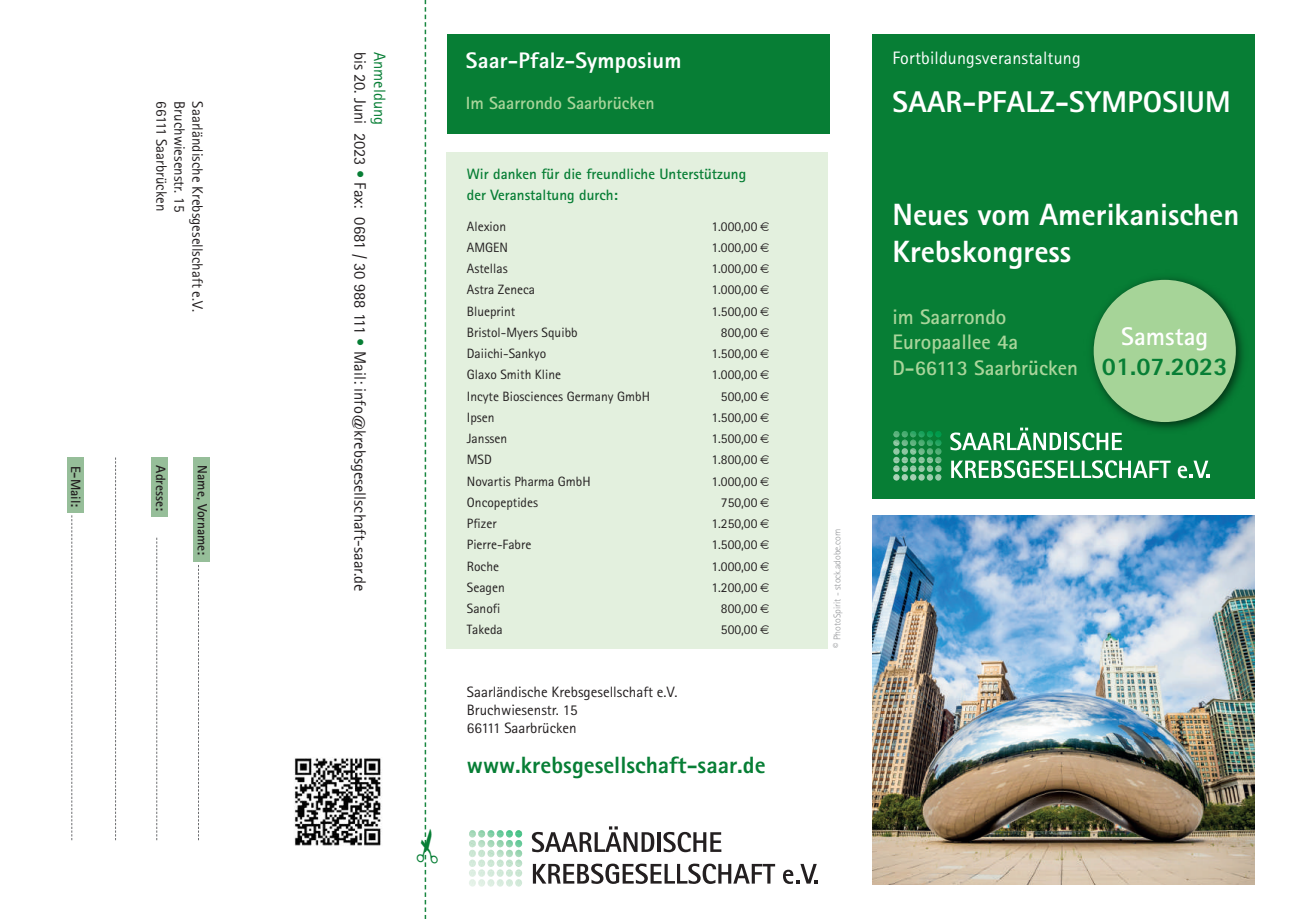
<style>
.page{position:relative;width:1289px;height:919px;background:#fff}
.page>*{position:absolute;margin:0;border:0;box-sizing:border-box;transform-origin:0 0}
.t1{font:800 30.75px/36.9px "Rotis Sans Serif";color:#fff}
.t2{font:800 30px "Rotis Sans Serif";letter-spacing:.01em;color:#fff}
.t3{font:800 25.5px "Rotis Sans Serif";color:#077e35}
.t4{font:700 25.5px "Rotis Sans Serif";color:#fff}
.t5{font:800 23.55px "Rotis Sans Serif";color:#077e35}
.t6{font:800 22.5px "Rotis Sans Serif";letter-spacing:.01em;color:#fff}
.t7{font:700 21px/25.2px "Rotis Sans Serif";color:#aad59b}
.t8{font:18px "Rotis Sans Serif";letter-spacing:.01em;color:#fff}
.t9{font:700 17.7px "Rotis Sans Serif";color:#aad59b}
.t10{font:16.5px "Rotis Sans Serif";color:#231f20}
.t11{font:16.5px "Rotis Sans Serif";color:#077e35}
.t12{font:15px/18px "Rotis Sans Serif";color:#231f20}
.t13{font:700 15px/21.1px "Rotis Sans Serif";color:#077e35}
.t14{font:13.5px "Rotis Sans Serif";color:#231f20}
.t15{font:700 13.5px "Rotis Sans Serif";color:#231f20}
.t16{font:300 9.75px "Rotis Sans Serif";color:#939598}
.s1{color:#077e35}
.s2{font-size:10.5px}
</style>
<div class="page">
<div style="left:446px;top:34px;width:383px;height:99px;background:#077e35"></div>
<div style="left:446px;top:152px;width:382px;height:496px;background:#e3f0de"></div>
<div style="left:151px;top:457px;width:17px;height:59px;background:#96be99"></div>
<div style="left:193px;top:457px;width:17px;height:104px;background:#96be99"></div>
<div style="left:67px;top:457px;width:17px;height:56px;background:#96be99"></div>
<svg style="left:198px;top:565px;width:1px;height:275px"></svg>
<svg style="left:156px;top:537px;width:1px;height:303px"></svg>
<svg style="left:115px;top:457px;width:1px;height:383px"></svg>
<svg style="left:71px;top:515px;width:1px;height:325px"></svg>
<svg style="left:469px;top:830px;width:53px;height:56px"></svg>
<svg style="left:532px;top:826px;width:122px;height:26px"></svg>
<hr style="left:657px;top:832px;width:3px;height:19px;background:#231f20">
<svg style="left:663px;top:831px;width:58px;height:21px"></svg>
<svg style="left:533px;top:863px;width:242px;height:20px"></svg>
<svg style="left:783px;top:863px;width:35px;height:20px"></svg>
<div style="left:872px;top:34px;width:382px;height:464px;background:#077e35"></div>
<img style="left:872px;top:515px;width:382px;height:369px">
<img style="left:294px;top:758px;width:88px;height:88px">
<svg style="left:893px;top:431px;width:48px;height:49px"></svg>
<svg style="left:950px;top:427px;width:111px;height:23px"></svg>
<hr style="left:1063px;top:433px;width:3px;height:17px;background:#fff">
<svg style="left:1069px;top:432px;width:52px;height:18px"></svg>
<svg style="left:951px;top:460px;width:219px;height:18px"></svg>
<svg style="left:1177px;top:460px;width:32px;height:18px"></svg>
<img style="left:1083px;top:277px;width:161px;height:161px">
<div style="left:1093px;top:280px;width:142px;height:142px;background:#a6d498;border-radius:50%"></div>
<svg style="left:424px;top:0;width:3px;height:918px"></svg>
<p class="t15" style="left:80px;top:465px;width:43px;rotate:90deg">E-Mail:</p>
<p class="t12" style="left:169px;top:101px;width:111px;rotate:90deg">66111 Saarbrücken</p>
<p class="t12" style="left:187px;top:101px;width:112px;rotate:90deg">Bruchwiesenstr. 15</p>
<p class="t12" style="left:205px;top:101px;width:212px;rotate:90deg">Saarländische Krebsgesellschaft e.V.</p>
<p class="t15" style="left:166px;top:465px;width:47px;rotate:90deg">Adresse:</p>
<p class="t15" style="left:207px;top:465px;width:91px;rotate:90deg">Name, Vorname:</p>
<p class="t10" style="left:366px;top:52px;width:541px;rotate:90deg">bis 20. Juni 2023 <span class="s1">•</span> Fax: 0681 / 30 988 111 <span class="s1">•</span> Mail: info@krebsgesellschaft-saar.de</p>
<p class="t11" style="left:385px;top:52px;width:75px;rotate:90deg">Anmeldung</p>
<h3 class="t8" style="left:892px;top:52px;width:190px">Fortbildungsveranstaltung</h3>
<h3 class="t6" style="left:466px;top:53px;width:217px">Saar-Pfalz-Symposium</h3>
<h3 class="t9" style="left:466px;top:97px;width:190px">Im Saarrondo Saarbrücken</h3>
<h2 class="t2" style="left:892px;top:91px;width:339px">SAAR-PFALZ-SYMPOSIUM</h2>
<p class="t13" style="left:467px;top:165px;width:281px">Wir danken für die freundliche Unterstützung der Veranstaltung durch:</p>
<p class="t14" style="left:467px;top:221px;width:41px">Alexion</p>
<p class="t14" style="left:711px;top:221px;width:48px">1.000,00</p>
<p class="t14" style="left:467px;top:242px;width:43px">AMGEN</p>
<p class="t14" style="left:711px;top:242px;width:48px">1.000,00</p>
<p class="t14" style="left:467px;top:264px;width:42px">Astellas</p>
<p class="t14" style="left:711px;top:264px;width:48px">1.000,00</p>
<p class="t14" style="left:467px;top:285px;width:70px">Astra Zeneca</p>
<p class="t14" style="left:711px;top:285px;width:48px">1.000,00</p>
<p class="t14" style="left:467px;top:306px;width:50px">Blueprint</p>
<p class="t14" style="left:711px;top:306px;width:48px">1.500,00</p>
<p class="t14" style="left:467px;top:327px;width:112px">Bristol-Myers Squibb</p>
<p class="t14" style="left:721px;top:327px;width:38px">800,00</p>
<p class="t14" style="left:467px;top:349px;width:81px">Daiichi-Sankyo</p>
<p class="t14" style="left:711px;top:349px;width:48px">1.500,00</p>
<p class="t14" style="left:467px;top:370px;width:96px">Glaxo Smith Kline</p>
<p class="t14" style="left:711px;top:370px;width:48px">1.000,00</p>
<p class="t14" style="left:467px;top:391px;width:184px">Incyte Biosciences Germany GmbH</p>
<p class="t14" style="left:721px;top:391px;width:38px">500,00</p>
<p class="t14" style="left:467px;top:412px;width:29px">Ipsen</p>
<p class="t14" style="left:711px;top:412px;width:48px">1.500,00</p>
<p class="t14" style="left:467px;top:434px;width:42px">Janssen</p>
<p class="t14" style="left:711px;top:434px;width:48px">1.500,00</p>
<p class="t14" style="left:467px;top:455px;width:26px">MSD</p>
<p class="t14" style="left:711px;top:455px;width:48px">1.800,00</p>
<p class="t14" style="left:467px;top:476px;width:125px">Novartis Pharma GmbH</p>
<p class="t14" style="left:711px;top:476px;width:48px">1.000,00</p>
<p class="t14" style="left:467px;top:497px;width:73px">Oncopeptides</p>
<p class="t14" style="left:721px;top:497px;width:38px">750,00</p>
<p class="t14" style="left:467px;top:518px;width:31px">Pfizer</p>
<p class="t14" style="left:711px;top:518px;width:48px">1.250,00</p>
<p class="t14" style="left:467px;top:540px;width:66px">Pierre-Fabre</p>
<p class="t14" style="left:711px;top:540px;width:48px">1.500,00</p>
<p class="t14" style="left:467px;top:561px;width:34px">Roche</p>
<p class="t14" style="left:711px;top:561px;width:48px">1.000,00</p>
<p class="t14" style="left:467px;top:582px;width:39px">Seagen</p>
<p class="t14" style="left:711px;top:582px;width:48px">1.200,00</p>
<p class="t14" style="left:467px;top:603px;width:35px">Sanofi</p>
<p class="t14" style="left:721px;top:603px;width:38px">800,00</p>
<p class="t14" style="left:467px;top:625px;width:37px">Takeda</p>
<p class="t14" style="left:721px;top:625px;width:38px">500,00</p>
<h1 class="t1" style="left:892px;top:199px;width:348px">Neues vom Amerikanischen<br>Krebskongress</h1>
<h3 class="t7" style="left:892px;top:306px;width:187px">im Saarrondo<br>Europaallee 4a<br>D-66113 Saarbrücken</h3>
<h3 class="t4" style="left:1121px;top:327px;width:88px">Samstag</h3>
<h3 class="t3" style="left:1101px;top:357px;width:127px">01.07.2023</h3>
<p class="t16" style="left:833px;top:648px;width:120px;rotate:-90deg"><span class="s2">©</span> PhotoSpirit - stock.adobe.com</p>
<p class="t12" style="left:467px;top:684px;width:212px">Saarländische Krebsgesellschaft e.V.<br>Bruchwiesenstr. 15<br>66111 Saarbrücken</p>
<h3 class="t5" style="left:467px;top:756px;width:300px">www.krebsgesellschaft-saar.de</h3>
</div>
